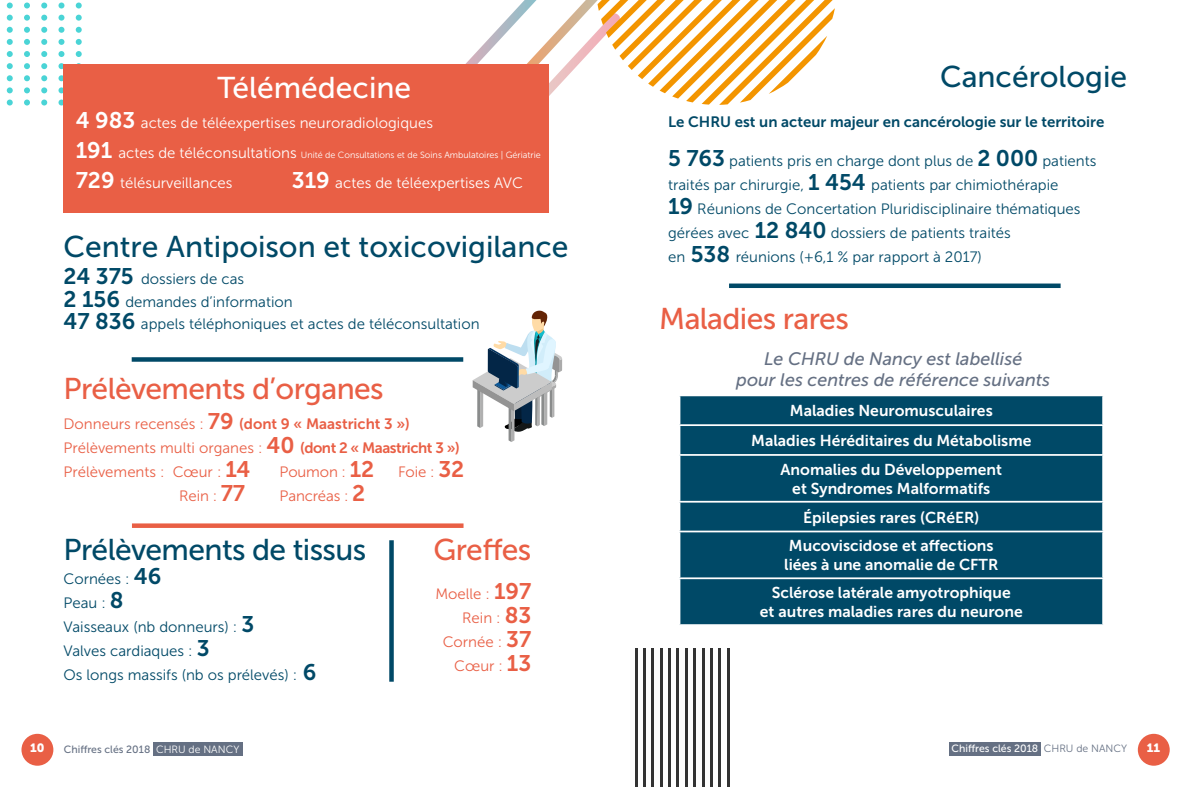
<style>
.page{position:relative;width:1191px;height:787px;background:#fff}
.page>*{position:absolute;margin:0;border:0;box-sizing:border-box;transform-origin:0 0}
.t1{font:30px "Museo Sans 500";color:#004967}
.t2{font:30px "Museo Sans 500";letter-spacing:-.02em;color:#e95f45}
.t3{font:30px "Museo Sans 500";letter-spacing:-.02em;color:#004967}
.t4{font:30px "Museo Sans 500";color:#fff}
.t5{font:italic 18px/21px "Museo Sans 500";color:#657083;text-align:center}
.t6{font:15.75px/29.2px "Museo Sans 700";color:#fff;text-align:center}
.t7{font:15px/24px "Museo Sans 300";color:#004967}
.t8{font:15px/24px "Museo Sans 300";color:#e95f45}
.t9{font:15px "Museo Sans 300";color:#fff}
.t10{font:15px "Museo Sans 700";color:#004967}
.t11{font:15px "Museo Sans 700";color:#e95f45}
.t12{font:12px "Museo Sans 900";color:#fff}
.t13{font:10.5px "Museo Sans 500";color:#657083}
.t14{font:10.5px "Museo Sans 500";color:#fff}
.t15{font:9px "Museo Sans 300";color:#fff}
.s1{font-family:"Museo Sans 700";font-size:22.5px}
.s2{font-size:15px}
.s3{font-family:"Museo Sans 300"}
.s4{font-size:22.5px}
.s5{font-family:"Museo Sans 700"}
.s6{font-family:"Museo Sans 300";color:#fff}
.s7{font-family:"Museo Sans 300";color:#657083}
</style>
<div class="page">
<div style="left:949px;top:741px;width:92px;height:14px;background:#657083"></div>
<div style="left:153px;top:742px;width:90px;height:14px;background:#657083"></div>
<hr style="left:635px;top:648px;width:2px;height:139px;background:#333">
<hr style="left:643px;top:648px;width:2px;height:139px;background:#333">
<hr style="left:651px;top:648px;width:3px;height:139px;background:#333">
<hr style="left:660px;top:648px;width:2px;height:139px;background:#333">
<hr style="left:668px;top:648px;width:3px;height:139px;background:#333">
<hr style="left:677px;top:648px;width:2px;height:139px;background:#333">
<hr style="left:685px;top:648px;width:2px;height:139px;background:#333">
<hr style="left:693px;top:648px;width:3px;height:139px;background:#333">
<hr style="left:702px;top:648px;width:2px;height:139px;background:#333">
<hr style="left:710px;top:648px;width:2px;height:139px;background:#333">
<hr style="left:718px;top:648px;width:3px;height:139px;background:#333">
<hr style="left:727px;top:648px;width:2px;height:139px;background:#333">
<svg style="left:7px;top:3px;width:6px;height:6px"></svg>
<svg style="left:24px;top:3px;width:6px;height:6px"></svg>
<svg style="left:41px;top:3px;width:6px;height:6px"></svg>
<svg style="left:58px;top:3px;width:6px;height:6px"></svg>
<svg style="left:76px;top:3px;width:6px;height:6px"></svg>
<svg style="left:7px;top:15px;width:6px;height:6px"></svg>
<svg style="left:24px;top:15px;width:6px;height:6px"></svg>
<svg style="left:41px;top:15px;width:6px;height:6px"></svg>
<svg style="left:58px;top:15px;width:6px;height:6px"></svg>
<svg style="left:76px;top:15px;width:6px;height:6px"></svg>
<svg style="left:7px;top:27px;width:6px;height:6px"></svg>
<svg style="left:24px;top:27px;width:6px;height:6px"></svg>
<svg style="left:41px;top:27px;width:6px;height:6px"></svg>
<svg style="left:58px;top:27px;width:6px;height:6px"></svg>
<svg style="left:76px;top:27px;width:6px;height:6px"></svg>
<svg style="left:7px;top:39px;width:6px;height:6px"></svg>
<svg style="left:24px;top:39px;width:6px;height:6px"></svg>
<svg style="left:41px;top:39px;width:6px;height:6px"></svg>
<svg style="left:58px;top:39px;width:6px;height:6px"></svg>
<svg style="left:76px;top:39px;width:6px;height:6px"></svg>
<svg style="left:7px;top:51px;width:6px;height:6px"></svg>
<svg style="left:24px;top:51px;width:6px;height:6px"></svg>
<svg style="left:41px;top:51px;width:6px;height:6px"></svg>
<svg style="left:58px;top:51px;width:6px;height:6px"></svg>
<svg style="left:76px;top:51px;width:6px;height:6px"></svg>
<svg style="left:7px;top:63px;width:6px;height:6px"></svg>
<svg style="left:24px;top:63px;width:6px;height:6px"></svg>
<svg style="left:41px;top:63px;width:6px;height:6px"></svg>
<svg style="left:58px;top:63px;width:6px;height:6px"></svg>
<svg style="left:7px;top:75px;width:6px;height:6px"></svg>
<svg style="left:24px;top:75px;width:6px;height:6px"></svg>
<svg style="left:41px;top:75px;width:6px;height:6px"></svg>
<svg style="left:58px;top:75px;width:5px;height:6px"></svg>
<svg style="left:7px;top:87px;width:6px;height:6px"></svg>
<svg style="left:24px;top:87px;width:6px;height:6px"></svg>
<svg style="left:41px;top:87px;width:6px;height:6px"></svg>
<svg style="left:58px;top:87px;width:5px;height:6px"></svg>
<svg style="left:7px;top:99px;width:6px;height:6px"></svg>
<svg style="left:24px;top:99px;width:6px;height:6px"></svg>
<svg style="left:41px;top:99px;width:6px;height:6px"></svg>
<svg style="left:58px;top:99px;width:5px;height:6px"></svg>
<div style="left:63px;top:64px;width:486px;height:149px;background:#e95f45"></div>
<div style="left:1137px;top:733px;width:32px;height:32px;background:#e95f45;border-radius:50%"></div>
<div style="left:21px;top:733px;width:32px;height:32px;background:#e95f45;border-radius:50%"></div>
<div style="left:132px;top:357px;width:331px;height:5px;background:#004967"></div>
<div style="left:132px;top:523px;width:331px;height:5px;background:#e95f45"></div>
<div style="left:389px;top:540px;width:5px;height:141px;background:#004967"></div>
<svg style="left:465px;top:0;width:370px;height:105px"></svg>
<svg style="left:472px;top:310px;width:90px;height:132px"></svg>
<div style="left:680px;top:396px;width:422px;height:228px;background:#004967"></div>
<hr style="left:678px;top:424px;width:426px;height:2px;background:#fff">
<hr style="left:678px;top:454px;width:426px;height:2px;background:#fff">
<hr style="left:678px;top:501px;width:426px;height:1px;background:#fff">
<hr style="left:678px;top:530px;width:426px;height:2px;background:#fff">
<hr style="left:678px;top:577px;width:426px;height:2px;background:#fff">
<div style="left:729px;top:283px;width:331px;height:5px;background:#004967"></div>
<h1 class="t4" style="left:217px;top:71px;width:195px">Télémédecine</h1>
<p class="t9" style="left:76px;top:114px;width:359px"><span class="s1">4 983</span> actes de téléexpertises neuroradiologiques</p>
<p class="t15" style="left:76px;top:150px;width:466px"><span class="s1">191</span> <span class="s2">actes de téléconsultations</span> Unité de Consultations et de Soins Ambulatoires | Gériatrie</p>
<p class="t9" style="left:76px;top:174px;width:158px"><span class="s1">729</span> télésurveillances</p>
<p class="t9" style="left:292px;top:174px;width:233px"><span class="s1">319</span> actes de téléexpertises AVC</p>
<h1 class="t1" style="left:63px;top:230px;width:506px">Centre Antipoison et toxicovigilance</h1>
<p class="t7" style="left:63px;top:268px;width:417px;line-height:22.5px"><span class="s1">24 375</span> dossiers de cas<br><span class="s1">2 156</span> demandes d’information<br><span class="s1">47 836</span> appels téléphoniques et actes de téléconsultation</p>
<h1 class="t2" style="left:63px;top:372px;width:322px">Prélèvements d’organes</h1>
<p class="t11" style="left:63px;top:415px;width:348px"><span class="s3">Donneurs recensés :</span> <span class="s4">79</span> (dont 9 « Maastricht 3 »)</p>
<p class="t8" style="left:63px;top:435px;width:398px">Prélèvements multi organes : <span class="s1">40</span> <span class="s5">(dont 2 « Maastricht 3 »)<br></span>Prélèvements : Cœur : <span class="s1">14</span></p>
<p class="t8" style="left:279px;top:459px;width:186px">Poumon : <span class="s1">12</span> Foie : <span class="s1">32</span></p>
<p class="t8" style="left:179px;top:483px;width:67px">Rein : <span class="s1">77</span></p>
<p class="t8" style="left:279px;top:483px;width:87px">Pancréas : <span class="s1">2</span></p>
<h1 class="t3" style="left:63px;top:533px;width:304px">Prélèvements de tissus</h1>
<p class="t7" style="left:63px;top:566px;width:254px">Cornées : <span class="s1">46<br></span>Peau : <span class="s1">8<br></span>Vaisseaux (nb donneurs) : <span class="s1">3<br></span>Valves cardiaques : <span class="s1">3<br></span>Os longs massifs (nb os prélevés) : <span class="s1">6</span></p>
<h1 class="t2" style="left:433px;top:533px;width:99px">Greffes</h1>
<p class="t8" style="left:435px;top:581px;width:97px;text-align:right">Moelle : <span class="s1">197<br></span>Rein : <span class="s1">83<br></span>Cornée : <span class="s1">37<br></span>Cœur : <span class="s1">13</span></p>
<h1 class="t1" style="left:940px;top:60px;width:189px">Cancérologie</h1>
<p class="t10" style="left:668px;top:114px;width:438px">Le CHRU est un acteur majeur en cancérologie sur le territoire</p>
<p class="t7" style="left:668px;top:149px;width:430px"><span class="s1">5 763</span> patients pris en charge dont plus de <span class="s1">2 000</span> patients traités par chirurgie, <span class="s1">1 454</span> patients par chimiothérapie<br><span class="s1">19</span> Réunions de Concertation Pluridisciplinaire thématiques gérées avec <span class="s1">12 840</span> dossiers de patients traités<br>en <span class="s1">538</span> réunions (+6,1 % par rapport à 2017)</p>
<h1 class="t2" style="left:659px;top:302px;width:191px">Maladies rares</h1>
<p class="t5" style="left:736px;top:348px;width:315px">Le CHRU de Nancy est labellisé<br>pour les centres de référence suivants</p>
<p class="t6" style="left:751px;top:396px;width:282px">Maladies Neuromusculaires<br>Maladies Héréditaires du Métabolisme<br>Anomalies du Développement</p>
<p class="t6" style="left:789px;top:474px;width:206px;line-height:28.8px">et Syndromes Malformatifs<br>Épilepsies rares (CRéER)<br>Mucoviscidose et affections</p>
<p class="t6" style="left:772px;top:551px;width:240px;line-height:27.9px">liées à une anomalie de CFTR<br>Sclérose latérale amyotrophique</p>
<p class="t6" style="left:760px;top:597px;width:264px">et autres maladies rares du neurone</p>
<p class="t12" style="left:30px;top:741px;width:16px">10</p>
<p class="t13" style="left:64px;top:744px;width:177px">Chiffres clés 2018 <span class="s6">CHRU de NANCY</span></p>
<p class="t14" style="left:951px;top:743px;width:177px">Chiffres clés 2018 <span class="s7">CHRU de NANCY</span></p>
<p class="t12" style="left:1146px;top:741px;width:15px">11</p>
</div>
